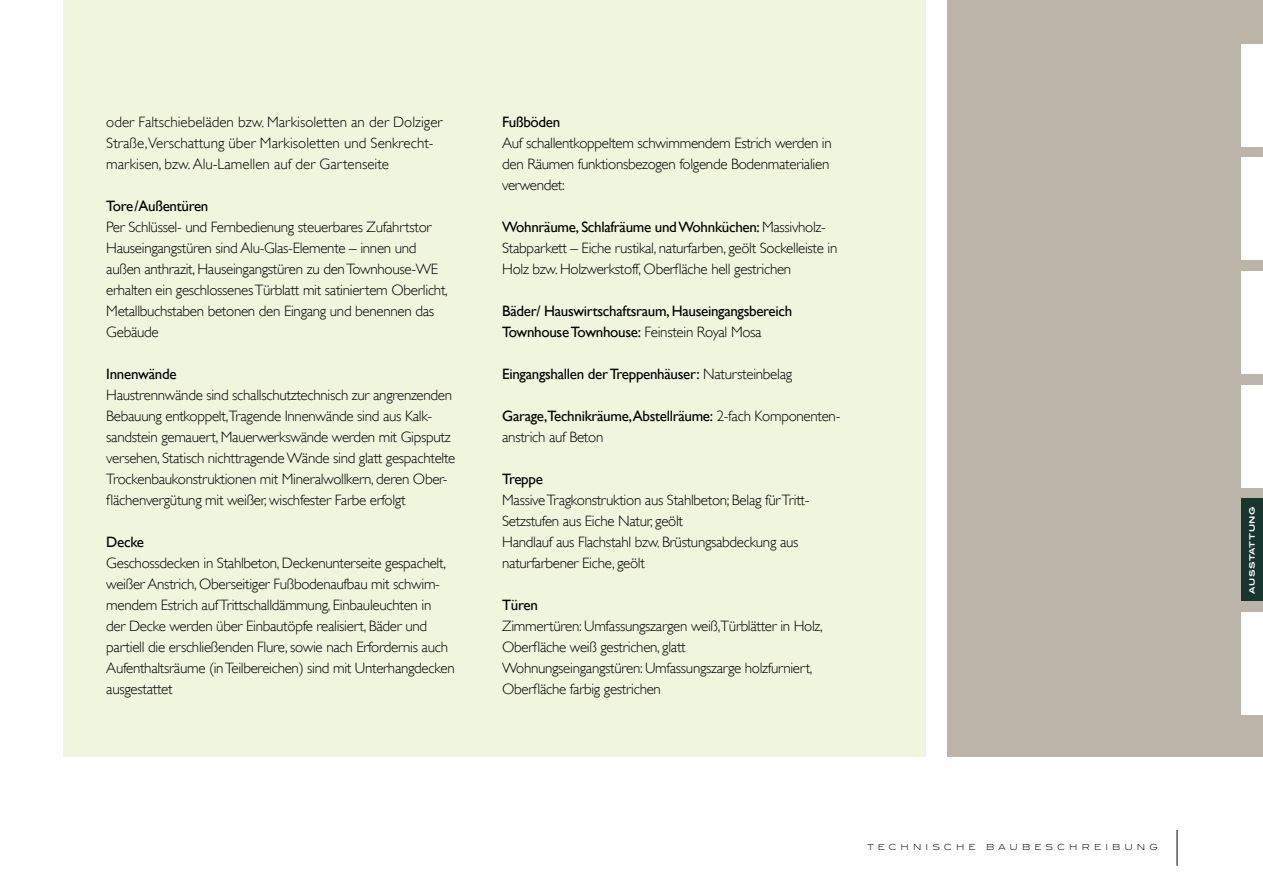
<style>
.page{position:relative;width:1263px;height:893px;background:#fff}
.page>*{position:absolute;margin:0;border:0;box-sizing:border-box;transform-origin:0 0}
.t1{font:300 15px/21px "Gill Sans";letter-spacing:-.02em;color:#000}
.t2{font:15px/21px "Gill Sans";letter-spacing:-.02em;color:#000}
.t3{font:300 15px/21px "Gill Sans";color:#000}
.t4{font:300 8.25px "Blair ITC";letter-spacing:.5em;color:#000}
.t5{font:700 7.5px "Blair ITC";letter-spacing:.075em;color:#fff}
.s1{font-weight:400}
.s2{font-weight:300}
</style>
<div class="page">
<hr style="left:1177px;top:830px;width:1px;height:36px;background:#000">
<div style="left:64px;top:0;width:862px;height:757px;background:#f0f5de"></div>
<div style="left:947px;top:0;width:316px;height:757px;background:#bcb4a9"></div>
<div style="left:1242px;top:44px;width:21px;height:102px;background:#fff"></div>
<div style="left:1242px;top:612px;width:21px;height:103px;background:#fff"></div>
<div style="left:1242px;top:385px;width:21px;height:102px;background:#fff"></div>
<div style="left:1242px;top:271px;width:21px;height:102px;background:#fff"></div>
<div style="left:1241px;top:158px;width:22px;height:102px;background:#fff"></div>
<div style="left:1241px;top:499px;width:22px;height:102px;background:#18362d"></div>
<p class="t3" style="left:106px;top:111px;width:338px">oder Faltschiebeläden bzw. Markisoletten an der Dolziger<br>Straße,Verschattung über Markisoletten und Senkrecht&shy;markisen, bzw. Alu-Lamellen auf der Gartenseite</p>
<p class="t2" style="left:106px;top:195px;width:104px">Tore/ Außentüren</p>
<p class="t1" style="left:106px;top:216px;width:343px">Per Schlüssel- und Fernbedienung steuerbares Zufahrtstor Hauseingangstüren sind Alu-Glas-Elemente – innen und außen anthrazit, Hauseingangstüren zu den Townhouse-WE erhalten ein geschlossenes Türblatt mit satiniertem Oberlicht, Metallbuchstaben betonen den Eingang und benennen das Gebäude</p>
<p class="t2" style="left:106px;top:363px;width:72px">Innenwände</p>
<p class="t1" style="left:106px;top:384px;width:351px">Haustrennwände sind schallschutztechnisch zur angrenzenden Bebauung entkoppelt,Tragende Innenwände sind aus Kalk&shy;sandstein gemauert, Mauerwerkswände werden mit Gipsputz versehen, Statisch nichttragende Wände sind glatt gespachtelte Trockenbaukonstruktionen mit Mineralwollkern, deren Ober&shy;flächenvergütung mit weißer, wischfester Farbe erfolgt</p>
<p class="t2" style="left:106px;top:531px;width:39px">Decke</p>
<p class="t1" style="left:106px;top:552px;width:350px">Geschossdecken in Stahlbeton, Deckenunterseite gespachelt, weißer Anstrich, Oberseitiger Fußbodenaufbau mit schwim&shy;mendem Estrich auf Trittschalldämmung, Einbauleuchten in<br>der Decke werden über Einbautöpfe realisiert, Bäder und partiell die erschließenden Flure, sowie nach Erfordernis auch Aufenthaltsräume (in Teilbereichen) sind mit Unterhangdecken ausgestattet</p>
<p class="t2" style="left:502px;top:111px;width:60px">Fußböden</p>
<p class="t1" style="left:502px;top:132px;width:331px">Auf schallentkoppeltem schwimmendem Estrich werden in den Räumen funktionsbezogen folgende Bodenmaterialien verwendet:</p>
<p class="t1" style="left:502px;top:216px;width:337px"><span class="s1">Wohnräume, Schlafräume und Wohnküchen:</span> Massivholz-<br>Stabparkett – Eiche rustikal, naturfarben, geölt Sockelleiste in<br>Holz bzw. Holzwerkstoff, Oberfläche hell gestrichen</p>
<p class="t2" style="left:502px;top:300px;width:292px">Bäder/ Hauswirtschaftsraum, Hauseingangsbereich<br>Townhouse Townhouse: <span class="s2">Feinstein Royal Mosa</span></p>
<p class="t2" style="left:502px;top:363px;width:291px">Eingangshallen der Treppenhäuser: <span class="s2">Natursteinbelag</span></p>
<p class="t1" style="left:502px;top:405px;width:340px"><span class="s1">Garage,Technikräume,Abstellräume:</span> 2-fach Komponenten&shy;anstrich auf Beton</p>
<p class="t2" style="left:502px;top:468px;width:42px">Treppe</p>
<p class="t1" style="left:502px;top:489px;width:309px">Massive Tragkonstruktion aus Stahlbeton; Belag für Tritt-Setzstufen aus Eiche Natur, geölt<br>Handlauf aus Flachstahl bzw. Brüstungsabdeckung aus naturfarbener Eiche, geölt</p>
<p class="t2" style="left:502px;top:594px;width:37px">Türen</p>
<p class="t1" style="left:502px;top:615px;width:322px">Zimmertüren: Umfassungszargen weiß,Türblätter in Holz, Oberfläche weiß gestrichen, glatt Wohnungseingangstüren: Umfassungszarge holzfurniert, Oberfläche farbig gestrichen</p>
<p class="t4" style="left:867px;top:843px;width:110px">TECHNIS CHE</p>
<p class="t4" style="left:986px;top:843px;width:173px">BAUB ES CHREIB UNG</p>
<p class="t5" style="left:1247px;top:594px;width:88px;rotate:-90deg">Auss tattung</p>
</div>
